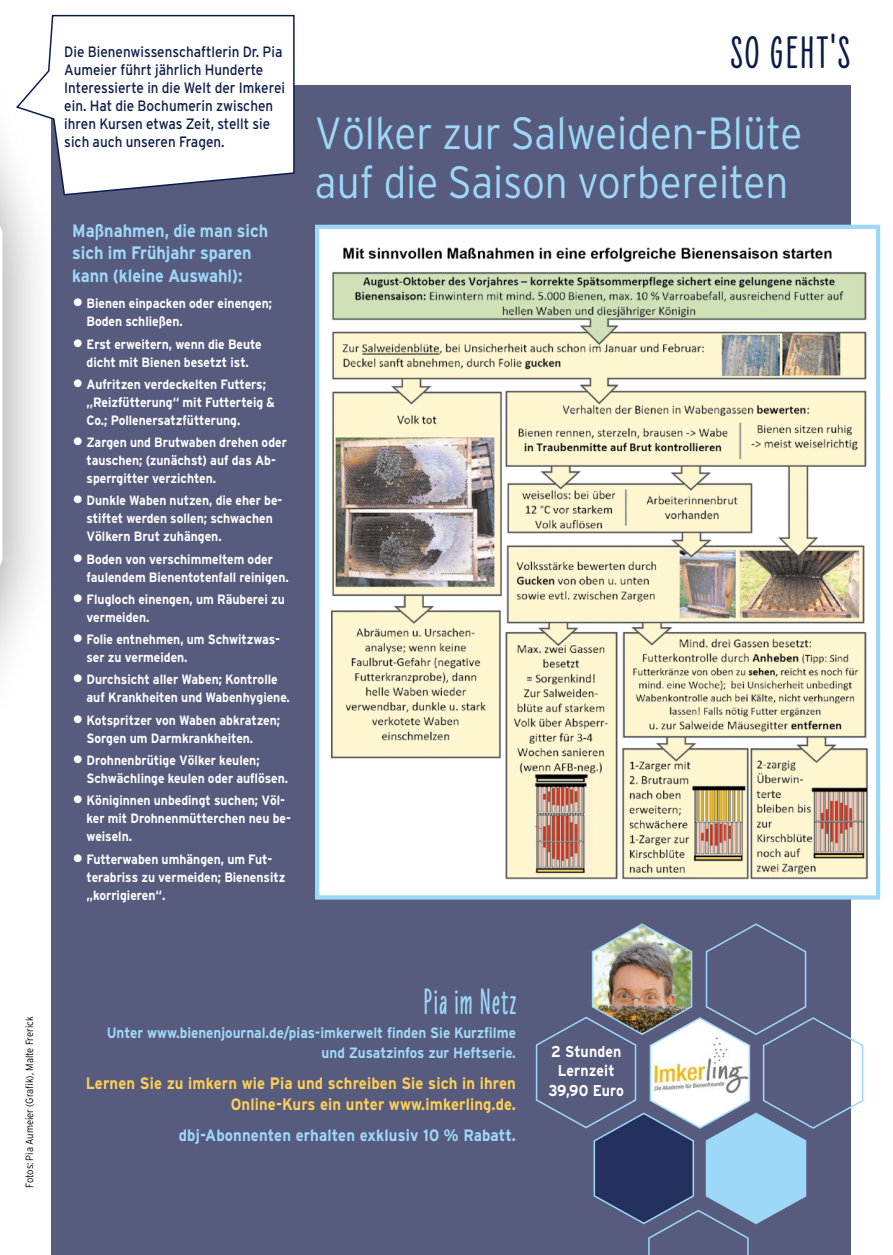
<style>
.page{position:relative;width:893px;height:1255px;background:#fff}
.page>*{position:absolute;margin:0;border:0;box-sizing:border-box;transform-origin:0 0}
.t1{font:900 46.5px "Liebe Erika";letter-spacing:.05em;color:#0c1c49}
.t2{font:300 45px/49.5px "Interstate";color:#9ed8f8;scale:.9 1}
.t3{font:900 37.5px "Liebe Erika";letter-spacing:.04em;color:#9ed8f8;scale:.9 1}
.t4{font:700 18px/22.5px "Interstate";color:#9ed8f8;scale:.9 1}
.t5{font:700 16.5px/20.2px "Interstate";letter-spacing:.01em;color:#fecf56;text-align:right;scale:.9 1}
.t6{font:700 16.5px "Interstate";letter-spacing:.01em;color:#9ed8f8;scale:.9 1}
.t7{font:700 15.6px/19.2px "Interstate";letter-spacing:.01em;color:#fff;text-align:center;scale:.9 1}
.t8{font:15px/18px "Interstate";color:#0c1c49;scale:.9 1}
.t9{font:700 15px/20.2px "Interstate";color:#9ed8f8;text-align:right;scale:.9 1}
.t10{font:700 13.5px/18px "Interstate";color:#fff;scale:.9 1}
.t11{font:300 10.5px "Interstate";color:#000;scale:.9 1}
.s1{font-family:"Esperanto OTF";font-weight:400;font-size:27px}
</style>
<div class="page">
<div style="left:51px;top:85px;width:799px;height:1169px;background:#575c7f"></div>
<svg style="left:60px;top:14px;width:235px;height:182px"></svg>
<div style="left:0;top:0;width:60px;height:754px;background:#000;opacity:.43"></div>
<svg style="left:0;top:39px;width:5px;height:648px"></svg>
<div style="left:317px;top:227px;width:561px;height:670px;background:#fff"></div>
<img style="left:332px;top:247px;width:536px;height:633px">
<div style="left:315px;top:225px;width:565px;height:674px;border:4px solid #9ed8f8"></div>
<svg style="left:535px;top:922px;width:329px;height:332px"></svg>
<p class="t8" style="left:64px;top:43px;width:247px">Die Bienenwissenschaftlerin Dr. Pia Aumeier führt jährlich Hunderte Interessierte in die Welt der Imkerei ein. Hat die Bochumerin zwischen ihren Kursen etwas Zeit, stellt sie sich auch unseren Fragen.</p>
<h3 class="t4" style="left:72px;top:219px;width:219px">Maßnahmen, die man sich sich im Frühjahr sparen kann (kleine Auswahl):</h3>
<p class="t10" style="left:87px;top:294px;width:208px;text-indent:-14px"><span class="s1">•</span> Bienen einpacken oder einengen;<br>Boden schließen.</p>
<p class="t10" style="left:72px;top:334px;width:212px;text-align:center"><span class="s1">•</span> Erst erweitern, wenn die Beute dicht mit Bienen besetzt ist.</p>
<p class="t10" style="left:87px;top:375px;width:211px;text-indent:-14px"><span class="s1">•</span> Aufritzen verdeckelten Futters; „Reizfütterung“ mit Futterteig &amp;<br>Co.; Pollenersatzfütterung.</p>
<p class="t10" style="left:87px;top:433px;width:224px;text-indent:-14px"><span class="s1">•</span> Zargen und Brutwaben drehen oder tauschen; (zunächst) auf das Ab&shy;sperrgitter verzichten.</p>
<p class="t10" style="left:87px;top:491px;width:219px;text-indent:-14px"><span class="s1">•</span> Dunkle Waben nutzen, die eher be&shy;stiftet werden sollen; schwachen<br>Völkern Brut zuhängen.</p>
<p class="t10" style="left:87px;top:549px;width:226px;text-indent:-14px"><span class="s1">•</span> Boden von verschimmeltem oder faulendem Bienentotenfall reinigen.</p>
<p class="t10" style="left:87px;top:590px;width:222px;text-indent:-14px"><span class="s1">•</span> Flugloch einengen, um Räuberei zu vermeiden.</p>
<p class="t10" style="left:87px;top:630px;width:217px;text-indent:-14px"><span class="s1">•</span> Folie entnehmen, um Schwitzwas&shy;ser zu vermeiden.</p>
<p class="t10" style="left:87px;top:670px;width:227px;text-indent:-14px"><span class="s1">•</span> Durchsicht aller Waben; Kontrolle auf Krankheiten und Wabenhygiene.</p>
<p class="t10" style="left:87px;top:710px;width:217px;text-indent:-14px"><span class="s1">•</span> Kotspritzer von Waben abkratzen;<br>Sorgen um Darmkrankheiten.</p>
<p class="t10" style="left:87px;top:751px;width:226px;text-indent:-14px"><span class="s1">•</span> Drohnenbrütige Völker keulen;<br>Schwächlinge keulen oder auflösen.</p>
<p class="t10" style="left:87px;top:791px;width:229px;text-indent:-14px"><span class="s1">•</span> Königinnen unbedingt suchen; Völ&shy;ker mit Drohnenmütterchen neu be&shy;weiseln.</p>
<p class="t10" style="left:87px;top:849px;width:222px;text-indent:-14px"><span class="s1">•</span> Futterwaben umhängen, um Fut&shy;terabriss zu vermeiden; Bienensitz „korrigieren“.</p>
<h1 class="t1" style="left:730px;top:27px;width:122px">SO GEHT'S</h1>
<h2 class="t2" style="left:315px;top:108px;width:543px">Völker zur Salweiden-Blüte auf die Saison vorbereiten</h2>
<p class="t11" style="left:23px;top:1187px;width:192px;rotate:-90deg">Fotos: Pia Aumeier (Grafik), Malte Frerick</p>
<h3 class="t3" style="left:424px;top:980px;width:104px">Pia im Netz</h3>
<p class="t9" style="left:107px;top:1022px;width:456px">Unter www.bienenjournal.de/pias-imkerwelt finden Sie Kurzfilme und Zusatzinfos zur Heftserie.</p>
<p class="t5" style="left:86px;top:1073px;width:479px">Lernen Sie zu imkern wie Pia und schreiben Sie sich in ihren<br>Online-Kurs ein unter www.imkerling.de.</p>
<p class="t6" style="left:179px;top:1124px;width:376px">dbj-Abonnenten erhalten exklusiv 10 % Rabatt.</p>
<p class="t7" style="left:548px;top:1041px;width:86px">2 Stunden<br>Lernzeit<br>39,90 Euro</p>
</div>
